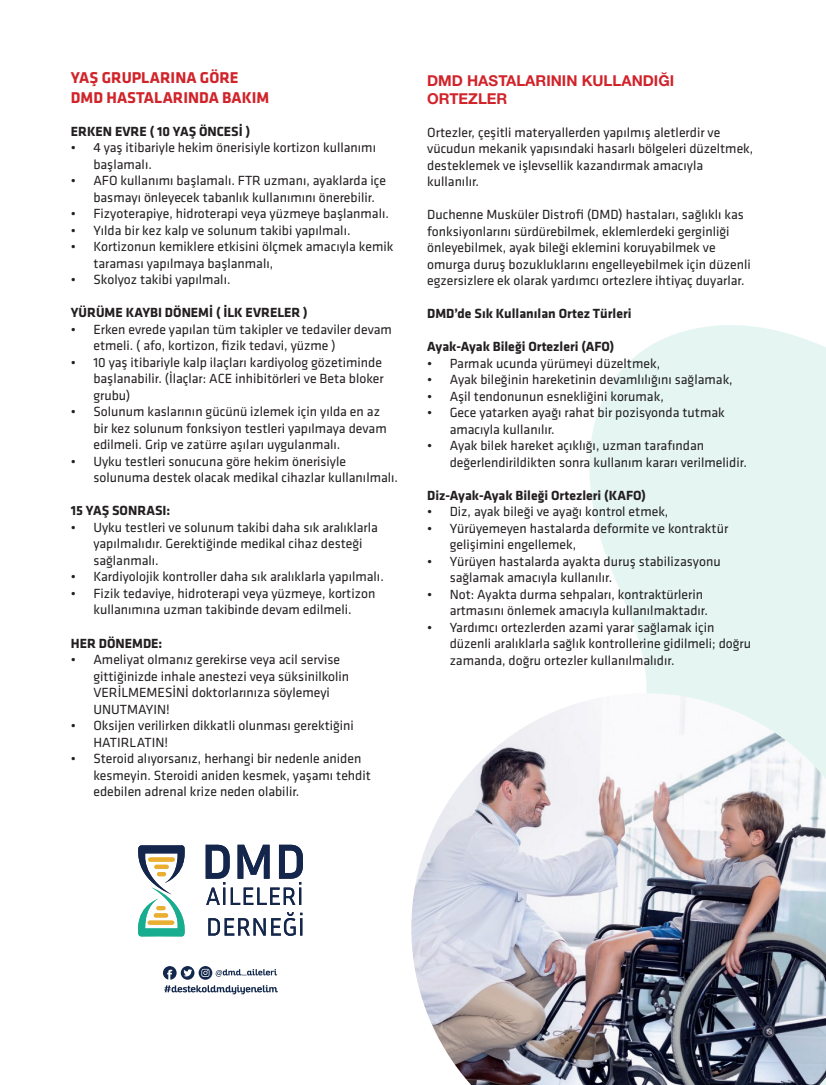
<style>
.page{position:relative;width:826px;height:1085px;background:#fff}
.page>*{position:absolute;margin:0;border:0;box-sizing:border-box;transform-origin:0 0}
.t1{font:700 16.25px/19.5px "Klavika Basic";color:#d1232a}
.t2{font:700 15px/18px "Helvetica Neue";color:#d1232a}
.t3{font:13.75px/16.5px "Klavika Basic";color:#231f20}
.t4{font:700 13.75px "Klavika Basic";color:#231f20}
</style>
<div class="page">
<svg style="left:589px;top:325px;width:237px;height:368px;background:#e8f7f3"></svg>
<img style="left:411px;top:693px;width:415px;height:391px">
<svg style="left:138px;top:845px;width:47px;height:91px"></svg>
<svg style="left:206px;top:844px;width:97px;height:60px"></svg>
<svg style="left:208px;top:912px;width:94px;height:23px"></svg>
<svg style="left:164px;top:985px;width:114px;height:9px"></svg>
<svg style="left:163px;top:966px;width:114px;height:13px"></svg>
<p class="t1" style="left:71px;top:67px;width:200px">YAŞ GRUPLARINA GÖRE<br>DMD HASTALARINDA BAKIM</p>
<p class="t4" style="left:71px;top:121px;width:181px">ERKEN EVRE ( 10 YAŞ ÖNCESİ )</p>
<p class="t3" style="left:93px;top:139px;width:284px;text-indent:-22px">• 4 yaş itibariyle hekim önerisiyle kortizon kullanımı başlamalı.</p>
<p class="t3" style="left:93px;top:172px;width:294px;text-indent:-22px">• AFO kullanımı başlamalı. FTR uzmanı, ayaklarda içe basmayı önleyecek tabanlık kullanımını önerebilir.</p>
<p class="t3" style="left:71px;top:205px;width:319px">• Fizyoterapiye, hidroterapi veya yüzmeye başlanmalı.</p>
<p class="t3" style="left:71px;top:221px;width:281px">• Yılda bir kez kalp ve solunum takibi yapılmalı.</p>
<p class="t3" style="left:93px;top:238px;width:301px;text-indent:-22px">• Kortizonun kemiklere etkisini ölçmek amacıyla kemik taraması yapılmaya başlanmalı,</p>
<p class="t3" style="left:71px;top:271px;width:161px">• Skolyoz takibi yapılmalı.</p>
<p class="t4" style="left:71px;top:303px;width:238px">YÜRÜME KAYBI DÖNEMİ ( İLK EVRELER )</p>
<p class="t3" style="left:93px;top:320px;width:300px;text-indent:-22px">• Erken evrede yapılan tüm takipler ve tedaviler devam etmeli. ( afo, kortizon, fizik tedavi, yüzme )</p>
<p class="t3" style="left:93px;top:353px;width:292px;text-indent:-22px">• 10 yaş itibariyle kalp ilaçları kardiyolog gözetiminde başlanabilir. (İlaçlar: ACE inhibitörleri ve Beta bloker grubu)</p>
<p class="t3" style="left:93px;top:403px;width:295px;text-indent:-22px">• Solunum kaslarının gücünü izlemek için yılda en az bir kez solunum fonksiyon testleri yapılmaya devam edilmeli. Grip ve zatürre aşıları uygulanmalı.</p>
<p class="t3" style="left:93px;top:452px;width:306px;text-indent:-22px">• Uyku testleri sonucuna göre hekim önerisiyle solunuma destek olacak medikal cihazlar kullanılmalı.</p>
<p class="t4" style="left:71px;top:501px;width:101px">15 YAŞ SONRASI:</p>
<p class="t3" style="left:93px;top:518px;width:286px;text-indent:-22px">• Uyku testleri ve solunum takibi daha sık aralıklarla yapılmalıdır. Gerektiğinde medikal cihaz desteği sağlanmalı.</p>
<p class="t3" style="left:71px;top:568px;width:314px">• Kardiyolojik kontroller daha sık aralıklarla yapılmalı.</p>
<p class="t3" style="left:71px;top:584px;width:306px;text-align:center">• Fizik tedaviye, hidroterapi veya yüzmeye, kortizon kullanımına uzman takibinde devam edilmeli.</p>
<p class="t4" style="left:71px;top:633px;width:93px">HER DÖNEMDE:</p>
<p class="t3" style="left:93px;top:650px;width:257px;text-indent:-22px">• Ameliyat olmanız gerekirse veya acil servise gittiğinizde inhale anestezi veya süksinilkolin VERİLMEMESİNİ doktorlarınıza söylemeyi UNUTMAYIN!</p>
<p class="t3" style="left:93px;top:716px;width:262px;text-indent:-22px">• Oksijen verilirken dikkatli olunması gerektiğini<br>HATIRLATIN!</p>
<p class="t3" style="left:93px;top:749px;width:279px;text-indent:-22px">• Steroid alıyorsanız, herhangi bir nedenle aniden kesmeyin. Steroidi aniden kesmek, yaşamı tehdit edebilen adrenal krize neden olabilir.</p>
<p class="t2" style="left:427px;top:72px;width:248px">DMD HASTALARININ KULLANDIĞI<br>ORTEZLER</p>
<p class="t3" style="left:427px;top:123px;width:328px">Ortezler, çeşitli materyallerden yapılmış aletlerdir ve vücudun mekanik yapısındaki hasarlı bölgeleri düzeltmek, desteklemek ve işlevsellik kazandırmak amacıyla kullanılır.</p>
<p class="t3" style="left:427px;top:206px;width:325px">Duchenne Musküler Distrofi (DMD) hastaları, sağlıklı kas fonksiyonlarını sürdürebilmek, eklemlerdeki gerginliği önleyebilmek, ayak bileği eklemini koruyabilmek ve omurga duruş bozukluklarını engelleyebilmek için düzenli egzersizlere ek olarak yardımcı ortezlere ihtiyaç duyarlar.</p>
<p class="t4" style="left:427px;top:303px;width:206px">DMD’de Sık Kullanılan Ortez Türleri</p>
<p class="t4" style="left:427px;top:336px;width:188px">Ayak-Ayak Bileği Ortezleri (AFO)</p>
<p class="t3" style="left:427px;top:354px;width:234px">• Parmak ucunda yürümeyi düzeltmek,</p>
<p class="t3" style="left:427px;top:371px;width:307px">• Ayak bileğinin hareketinin devamlılığını sağlamak,</p>
<p class="t3" style="left:427px;top:387px;width:238px">• Aşil tendonunun esnekliğini korumak,</p>
<p class="t3" style="left:449px;top:404px;width:277px;text-indent:-22px">• Gece yatarken ayağı rahat bir pozisyonda tutmak amacıyla kullanılır.</p>
<p class="t3" style="left:449px;top:437px;width:299px;text-indent:-22px">• Ayak bilek hareket açıklığı, uzman tarafından değerlendirildikten sonra kullanım kararı verilmelidir.</p>
<p class="t4" style="left:427px;top:485px;width:220px">Diz-Ayak-Ayak Bileği Ortezleri (KAFO)</p>
<p class="t3" style="left:427px;top:503px;width:243px">• Diz, ayak bileği ve ayağı kontrol etmek,</p>
<p class="t3" style="left:449px;top:519px;width:280px;text-indent:-22px">• Yürüyemeyen hastalarda deformite ve kontraktür gelişimini engellemek,</p>
<p class="t3" style="left:449px;top:552px;width:272px;text-indent:-22px">• Yürüyen hastalarda ayakta duruş stabilizasyonu sağlamak amacıyla kullanılır.</p>
<p class="t3" style="left:449px;top:585px;width:260px;text-indent:-22px">• Not: Ayakta durma sehpaları, kontraktürlerin artmasını önlemek amacıyla kullanılmaktadır.</p>
<p class="t3" style="left:449px;top:618px;width:303px;text-indent:-22px">• Yardımcı ortezlerden azami yarar sağlamak için düzenli aralıklarla sağlık kontrollerine gidilmeli; doğru zamanda, doğru ortezler kullanılmalıdır.</p>
</div>
